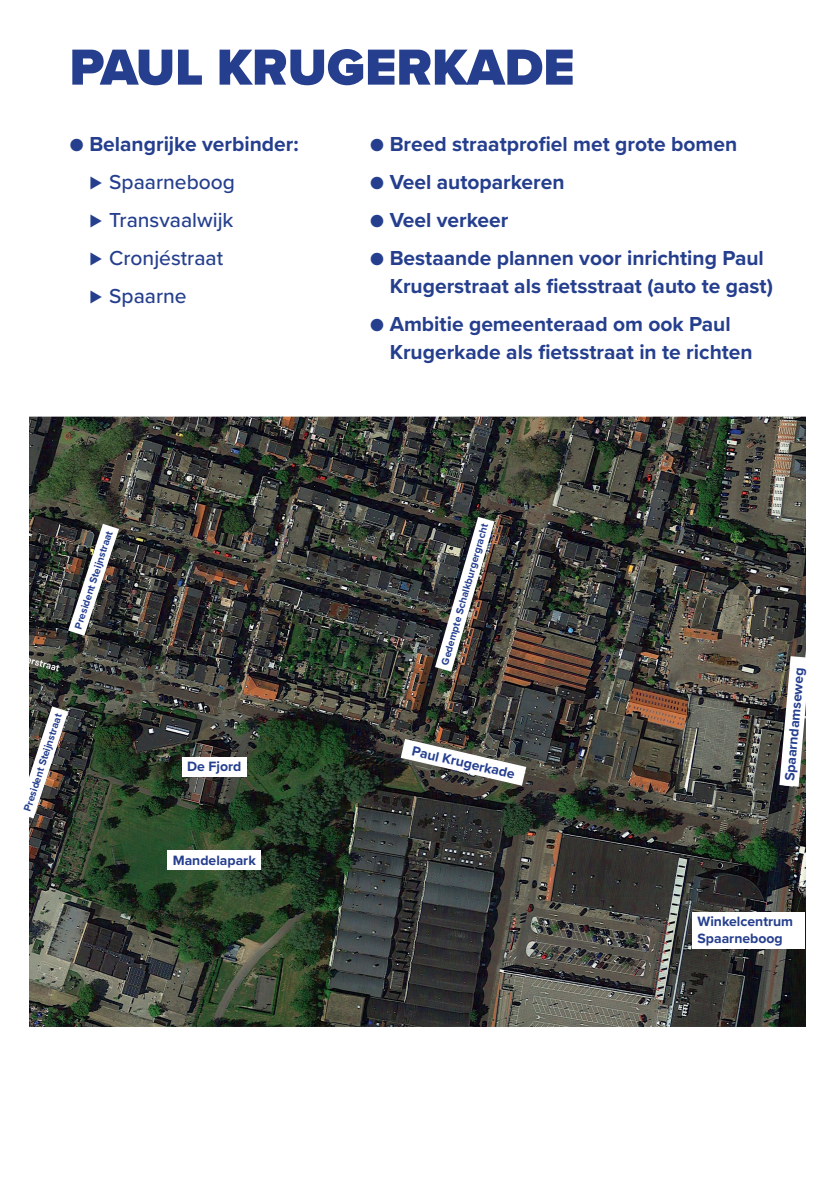
<style>
.page{position:relative;width:835px;height:1180px;background:#fff}
.page>*{position:absolute;margin:0;border:0;box-sizing:border-box;transform-origin:0 0}
.t1{font:900 52.5px "Proxima Nova";color:#253f8e}
.t2{font:700 21px/28px "Proxima Nova";color:#253f8e}
.t3{font:500 21px/37.9px "Proxima Nova";color:#253f8e}
.t4{font:700 14px/17.5px "Proxima Nova";color:#253f8e}
.t5{font:700 10.5px "Proxima Nova";color:#253f8e}
.s1{font-weight:700}
.s2{font-weight:500}
</style>
<div class="page">
<img style="left:30px;top:417px;width:775px;height:609px">
<svg style="left:779px;top:656px;width:27px;height:130px"></svg>
<img style="left:400px;top:739px;width:126px;height:46px">
<div style="left:168px;top:850px;width:93px;height:19px;background:#fff"></div>
<div style="left:182px;top:757px;width:64px;height:19px;background:#fff"></div>
<img style="left:68px;top:524px;width:51px;height:112px">
<img style="left:435px;top:517px;width:59px;height:155px">
<img style="left:29px;top:706px;width:39px;height:112px">
<div style="left:692px;top:911px;width:113px;height:37px;background:#fff"></div>
<h1 class="t1" style="left:69px;top:28px;width:506px">PAUL KRUGERKADE</h1>
<p class="t3" style="left:89px;top:124px;width:211px;text-indent:-20px">● <span class="s1">Belangrijke verbinder: </span>⊲ Spaarneboog<br>⊲ Transvaalwijk<br>⊲ Cronjéstraat<br>⊲ Spaarne</p>
<p class="t2" style="left:370px;top:129px;width:369px"><span class="s2">●</span> Breed straatprofiel met grote bomen</p>
<p class="t2" style="left:370px;top:167px;width:196px"><span class="s2">●</span> Veel autoparkeren</p>
<p class="t2" style="left:370px;top:205px;width:140px"><span class="s2">●</span> Veel verkeer</p>
<p class="t2" style="left:389px;top:243px;width:384px;text-indent:-20px"><span class="s2">●</span> Bestaande plannen voor inrichting Paul<br>Krugerstraat als fietsstraat (auto te gast)</p>
<p class="t2" style="left:389px;top:309px;width:364px;text-indent:-20px"><span class="s2">●</span> Ambitie gemeenteraad om ook Paul<br>Krugerkade als fietsstraat in te richten</p>
<p class="t5" style="left:70px;top:626px;width:104px;rotate:-72deg">President Steijnstraat</p>
<p class="t5" style="left:437px;top:662px;width:148px;rotate:-74deg">Gedempte Schalkburgergracht</p>
<p class="t5" style="left:20px;top:808px;width:104px;rotate:-72deg">President Steijnstraat</p>
<p class="t4" style="left:187px;top:757px;width:56px">De Fjord</p>
<p class="t4" style="left:173px;top:851px;width:85px">Mandelapark</p>
<p class="t4" style="left:414px;top:741px;width:107px;rotate:13deg">Paul Krugerkade</p>
<p class="t4" style="left:780px;top:780px;width:115px;rotate:-85deg">Spaarndamseweg</p>
<p class="t4" style="left:697px;top:912px;width:97px">Winkelcentrum<br>Spaarneboog</p>
</div>
